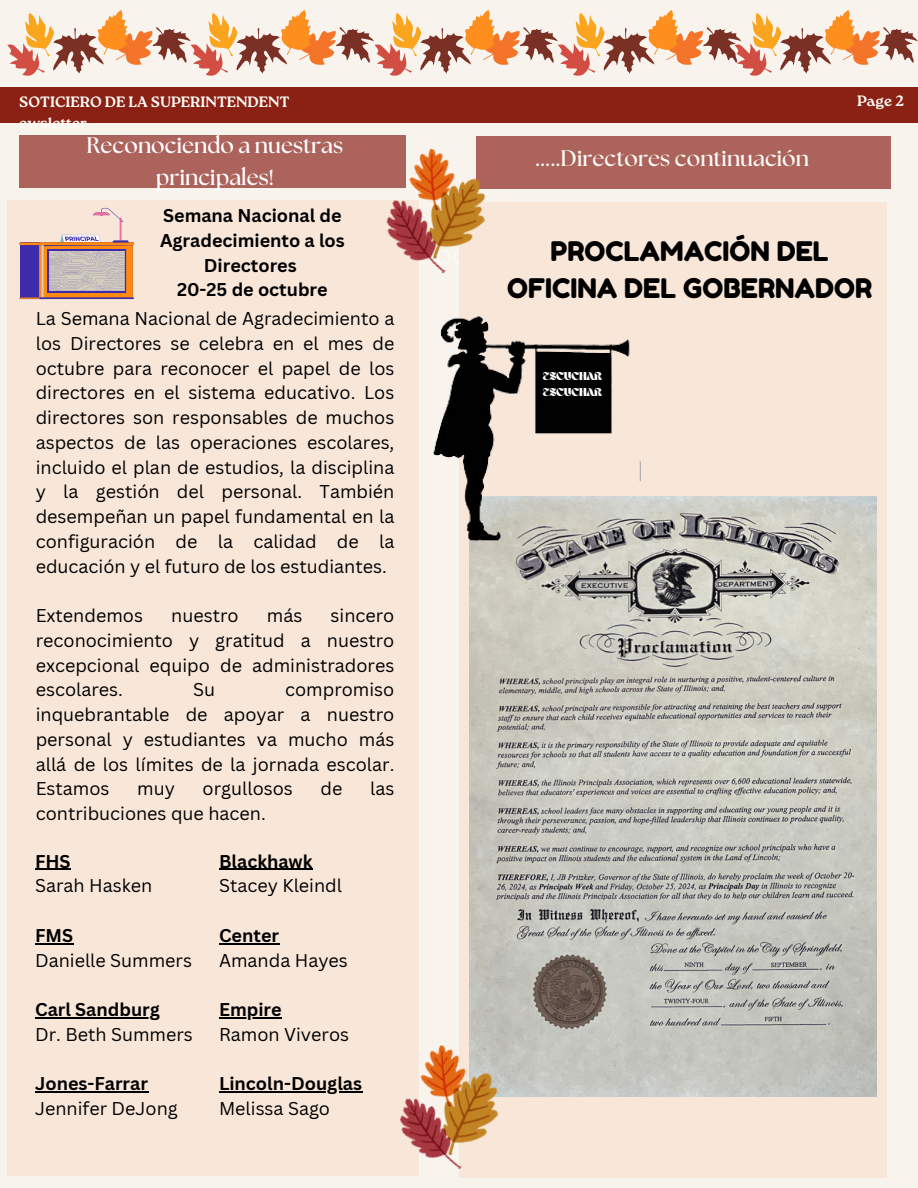
<style>
.page{position:relative;width:918px;height:1188px;background:#f8f4ed}
.page>*{position:absolute;margin:0;border:0;box-sizing:border-box;transform-origin:0 0}
.t1{font:27px/37.2px "Fredoka One";color:#000;text-align:center}
.t2{font:700 22.5px/32.7px "The Seasons";color:#fff;text-align:center}
.t3{font:700 22.5px "The Seasons";color:#fdfbf5}
.t4{font:18px/24.8px "Canva Sans";color:#000}
.t5{font:700 18px/24.8px "Canva Sans";color:#000;text-align:center}
.t6{font:700 15px/20.2px "Roca One";color:#fffdf5}
.t7{font:11.7px "Ahsing";color:#fff}
.s1{font-weight:700}
.s2{font-weight:400}
</style>
<div class="page">
<div style="left:0;top:88px;width:918px;height:35px;background:#8b2015"></div>
<div style="left:7px;top:200px;width:411px;height:976px;background:#f8e6d8"></div>
<div style="left:19px;top:135px;width:387px;height:53px;background:#ab635c"></div>
<div style="left:459px;top:202px;width:428px;height:976px;background:#f8e6d8"></div>
<div style="left:476px;top:136px;width:414px;height:53px;background:#ab635c"></div>
<img style="left:469px;top:497px;width:407px;height:600px">
<img style="left:386px;top:148px;width:100px;height:132px">
<img style="left:400px;top:1040px;width:111px;height:135px">
<svg style="left:7px;top:10px;width:911px;height:66px"></svg>
<hr style="left:39px;top:242px;width:95px;height:3px;background:#3c2bab">
<hr style="left:39px;top:297px;width:95px;height:2px;background:#3c2bab">
<svg style="left:19px;top:208px;width:114px;height:91px"></svg>
<img style="left:418px;top:309px;width:222px;height:242px">
<svg style="left:529px;top:433px;width:110px;height:61px"></svg>
<hr style="left:219px;top:869px;width:94px;height:1px;background:#000">
<hr style="left:219px;top:943px;width:60px;height:1px;background:#000">
<hr style="left:219px;top:1017px;width:63px;height:1px;background:#000">
<hr style="left:219px;top:1092px;width:143px;height:1px;background:#000">
<hr style="left:35px;top:869px;width:36px;height:1px;background:#000">
<hr style="left:35px;top:943px;width:38px;height:1px;background:#000">
<hr style="left:35px;top:1017px;width:125px;height:1px;background:#000">
<hr style="left:35px;top:1092px;width:113px;height:1px;background:#000">
<h5 class="t6" style="left:19px;top:92px;width:272px">SOTICIERO DE LA SUPERINTENDENT ewsletter</h5>
<h5 class="t6" style="left:857px;top:91px;width:49px">Page 2</h5>
<h4 class="t2" style="left:87px;top:130px;width:258px">Reconociendo a nuestras principales!</h4>
<h3 class="t5" style="left:160px;top:203px;width:186px">Semana Nacional de<br>Agradecimiento a los<br>Directores<br>20-25 de octubre</h3>
<h3 class="t4" style="left:36px;top:306px;width:360px;text-align:justify">La Semana Nacional de Agradecimiento a los Directores se celebra en el mes de octubre para reconocer el papel de los directores en el sistema educativo. Los directores son responsables de muchos aspectos de las operaciones escolares, incluido el plan de estudios, la disciplina y la gestión del personal. También desempeñan un papel fundamental en la configuración de la calidad de la educación y el futuro de los estudiantes.</h3>
<p class="t4" style="left:36px;top:603px;width:109px">Extendemos</p>
<p class="t4" style="left:171px;top:603px;width:69px">nuestro</p>
<p class="t4" style="left:267px;top:603px;width:37px">más</p>
<p class="t4" style="left:36px;top:603px;width:360px;text-align:justify;text-indent:295px">sincero reconocimiento y gratitud a nuestro excepcional equipo de administradores escolares.</p>
<p class="t4" style="left:36px;top:677px;width:360px;text-align:justify;text-indent:249px">compromiso inquebrantable de apoyar a nuestro personal y estudiantes va mucho más allá de los límites de la jornada escolar.<br>Estamos</p>
<p class="t4" style="left:193px;top:677px;width:23px">Su</p>
<p class="t4" style="left:137px;top:776px;width:39px">muy</p>
<p class="t4" style="left:203px;top:776px;width:92px">orgullosos</p>
<p class="t4" style="left:321px;top:776px;width:23px">de</p>
<p class="t4" style="left:370px;top:776px;width:26px">las</p>
<p class="t4" style="left:36px;top:801px;width:232px">contribuciones que hacen.</p>
<p class="t4" style="left:35px;top:848px;width:119px"><span class="s1">FHS<br></span>Sarah Hasken</p>
<h2 class="t4" style="left:35px;top:923px;width:159px"><span class="s1">FMS<br></span>Danielle Summers</h2>
<p class="t4" style="left:35px;top:997px;width:159px"><span class="s1">Carl Sandburg<br></span>Dr. Beth Summers</p>
<p class="t4" style="left:35px;top:1071px;width:144px"><span class="s1">Jones-Farrar<br></span>Jennifer DeJong</p>
<h5 class="t4" style="left:219px;top:848px;width:125px"><span class="s1">Blackhawk<br></span>Stacey Kleindl</h5>
<h5 class="t4" style="left:219px;top:923px;width:130px"><span class="s1">Center<br></span>Amanda Hayes</h5>
<h5 class="t4" style="left:219px;top:997px;width:132px"><span class="s1">Empire<br></span>Ramon Viveros</h5>
<h1 class="t5" style="left:219px;top:1071px;width:145px;text-align:left">Lincoln-Douglas<br><span class="s2">Melissa Sago</span></h1>
<p class="t3" style="left:535px;top:148px;width:276px">.....Directores continuación</p>
<h5 class="t1" style="left:507px;top:232px;width:366px">PROCLAMACIÓN DEL<br>OFICINA DEL GOBERNADOR</h5>
<p class="t7" style="left:543px;top:371px;width:60px">ESCUCHAR</p>
<p class="t7" style="left:543px;top:387px;width:60px">ESCUCHAR</p>
</div>
